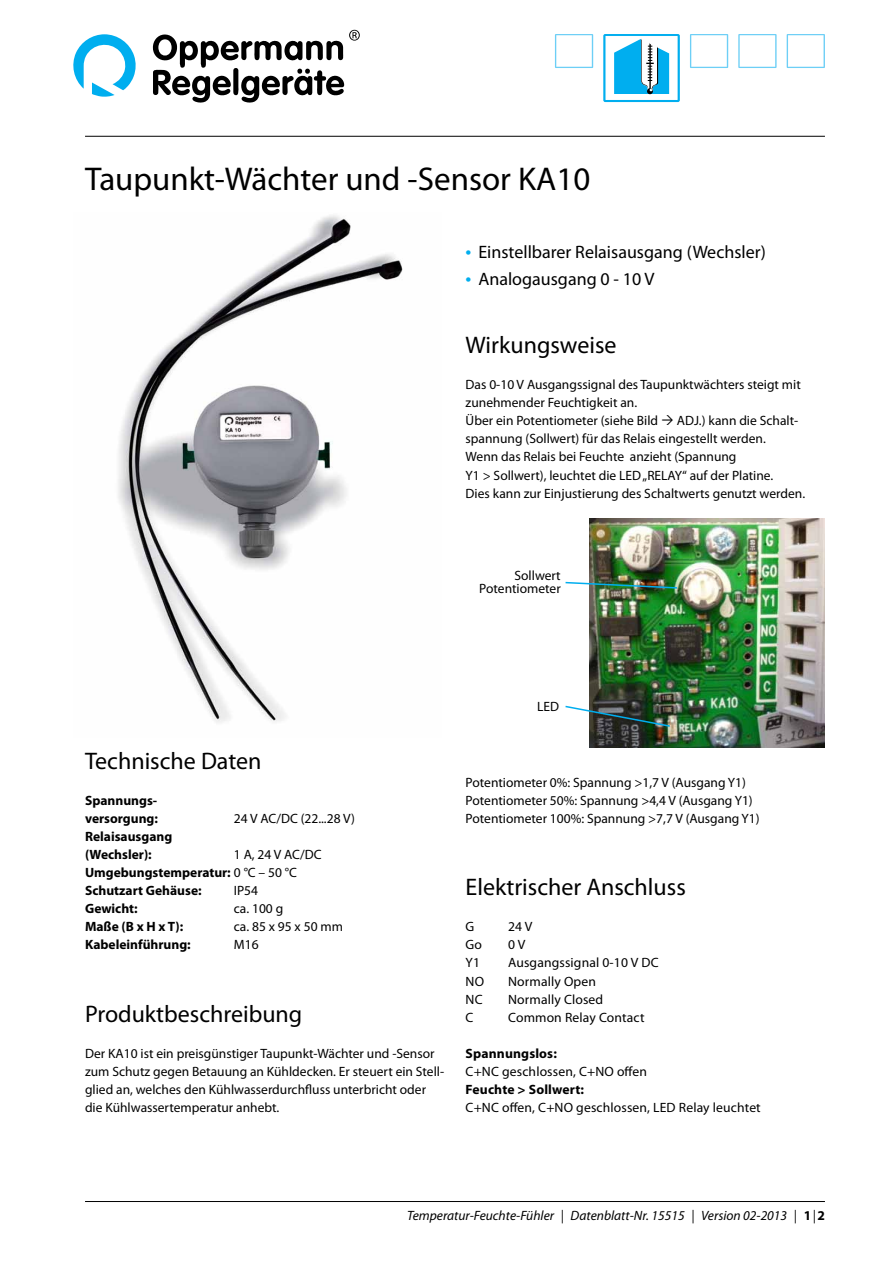
<style>
.page{position:relative;width:893px;height:1263px;background:#fff}
.page>*{position:absolute;margin:0;border:0;box-sizing:border-box;transform-origin:0 0}
.t1{font:33px "Myriad Pro";color:#000}
.t2{font:24px "Myriad Pro";color:#000}
.t3{font:18px "Myriad Pro";color:#000}
.t4{font:13.5px/18.1px "Myriad Pro";color:#000}
.t5{font:700 13.5px/18.1px "Myriad Pro";color:#000}
.t6{font:italic 13.5px "Myriad Pro";color:#000}
.s1{font-size:21px;color:#00aeef}
.s2{font-weight:400}
.s3{font-weight:700;font-style:normal}
</style>
<div class="page">
<hr style="left:85px;top:136px;width:740px;height:1px;background:#000">
<svg style="left:690px;top:34px;width:38px;height:34px"></svg>
<svg style="left:555px;top:34px;width:38px;height:34px"></svg>
<svg style="left:738px;top:34px;width:39px;height:34px"></svg>
<svg style="left:787px;top:34px;width:38px;height:34px"></svg>
<svg style="left:603px;top:34px;width:77px;height:68px"></svg>
<div style="left:606px;top:36px;width:71px;height:63px;background:#fff"></div>
<svg style="left:614px;top:37px;width:59px;height:57px"></svg>
<hr style="left:85px;top:1201px;width:740px;height:1px;background:#000">
<svg style="left:73px;top:34px;width:63px;height:63px"></svg>
<svg style="left:153px;top:30px;width:207px;height:73px"></svg>
<img style="left:589px;top:518px;width:236px;height:229px">
<svg style="left:565px;top:581px;width:114px;height:8px"></svg>
<svg style="left:565px;top:705px;width:106px;height:23px"></svg>
<img style="left:118px;top:215px;width:285px;height:508px">
<h1 class="t1" style="left:85px;top:159px;width:507px">Taupunkt-Wächter und -Sensor KA10</h1>
<h3 class="t3" style="left:466px;top:241px;width:302px"><span class="s1">•</span> Einstellbarer Relaisausgang (Wechsler)</h3>
<h3 class="t3" style="left:466px;top:268px;width:190px"><span class="s1">•</span> Analogausgang 0 - 10 V</h3>
<h2 class="t2" style="left:466px;top:330px;width:152px">Wirkungsweise</h2>
<p class="t4" style="left:466px;top:375px;width:337px">Das 0-10 V Ausgangssignal des Taupunktwächters steigt mit zunehmender Feuchtigkeit an.<br>Über ein Potentiometer (siehe Bild</p>
<p class="t4" style="left:466px;top:411px;width:341px;text-indent:211px">ADJ.) kann die Schalt&shy;spannung (Sollwert) für das Relais eingestellt werden.<br>Wenn das Relais bei Feuchte anzieht (Spannung<br>Y1 &gt; Sollwert), leuchtet die LED „RELAY“ auf der Platine.<br>Dies kann zur Einjustierung des Schaltwerts genutzt werden.</p>
<p class="t4" style="left:479px;top:568px;width:83px;line-height:13.5px;text-align:right">Sollwert<br>Potentiometer</p>
<h2 class="t2" style="left:85px;top:746px;width:178px">Technische Daten</h2>
<p class="t5" style="left:85px;top:791px;width:74px">Spannungs&shy;versorgung:</p>
<p class="t4" style="left:234px;top:809px;width:123px">24 V AC/DC (22...28 V)</p>
<p class="t5" style="left:85px;top:827px;width:89px">Relaisausgang (Wechsler):</p>
<p class="t5" style="left:85px;top:845px;width:238px;text-indent:149px"><span class="s2">1 A, 24 V AC/DC<br></span>Umgebungstemperatur: <span class="s2">0 °C – 50 °C<br></span>Schutzart Gehäuse:</p>
<p class="t4" style="left:234px;top:881px;width:26px">IP54</p>
<p class="t5" style="left:85px;top:899px;width:54px">Gewicht:</p>
<p class="t4" style="left:234px;top:899px;width:51px">ca. 100 g</p>
<p class="t5" style="left:85px;top:917px;width:100px">Maße (B x H x T):</p>
<p class="t4" style="left:234px;top:917px;width:111px">ca. 85 x 95 x 50 mm</p>
<p class="t5" style="left:85px;top:935px;width:107px">Kabeleinführung:</p>
<p class="t4" style="left:234px;top:935px;width:26px">M16</p>
<h2 class="t2" style="left:85px;top:999px;width:219px">Produktbeschreibung</h2>
<p class="t4" style="left:85px;top:1044px;width:361px">Der KA10 ist ein preisgünstiger Taupunkt-Wächter und -Sensor zum Schutz gegen Betauung an Kühldecken. Er steuert ein Stell&shy;glied an, welches den Kühlwasserdurchfluss unterbricht oder die Kühlwassertemperatur anhebt.</p>
<p class="t4" style="left:537px;top:697px;width:24px">LED</p>
<p class="t4" style="left:466px;top:773px;width:296px">Potentiometer 0%: Spannung &gt;1,7 V (Ausgang Y1)<br>Potentiometer 50%: Spannung &gt;4,4 V (Ausgang Y1)<br>Potentiometer 100%: Spannung &gt;7,7 V (Ausgang Y1)</p>
<h2 class="t2" style="left:466px;top:872px;width:222px">Elektrischer Anschluss</h2>
<p class="t4" style="left:466px;top:917px;width:10px">G</p>
<p class="t4" style="left:508px;top:917px;width:26px">24 V</p>
<p class="t4" style="left:466px;top:935px;width:18px">Go</p>
<p class="t4" style="left:508px;top:935px;width:19px">0 V</p>
<p class="t4" style="left:466px;top:954px;width:16px">Y1</p>
<p class="t4" style="left:508px;top:954px;width:152px">Ausgangssignal 0-10 V DC</p>
<p class="t4" style="left:466px;top:972px;width:20px">NO</p>
<p class="t4" style="left:508px;top:972px;width:89px">Normally Open</p>
<p class="t4" style="left:466px;top:990px;width:19px">NC</p>
<p class="t4" style="left:508px;top:990px;width:97px">Normally Closed</p>
<p class="t4" style="left:466px;top:1008px;width:9px">C</p>
<p class="t4" style="left:508px;top:1008px;width:138px">Common Relay Contact</p>
<p class="t5" style="left:466px;top:1044px;width:93px">Spannungslos:</p>
<p class="t4" style="left:466px;top:1062px;width:183px">C+NC geschlossen, C+NO offen</p>
<p class="t5" style="left:466px;top:1080px;width:120px">Feuchte &gt; Sollwert:</p>
<p class="t4" style="left:466px;top:1098px;width:297px">C+NC offen, C+NO geschlossen, LED Relay leuchtet</p>
<p class="t6" style="left:407px;top:1207px;width:419px">Temperatur-Feuchte-Fühler | Datenblatt-Nr. 15515 | Version 02-2013 | <span class="s3">1</span>|<span class="s3">2</span></p>
</div>
